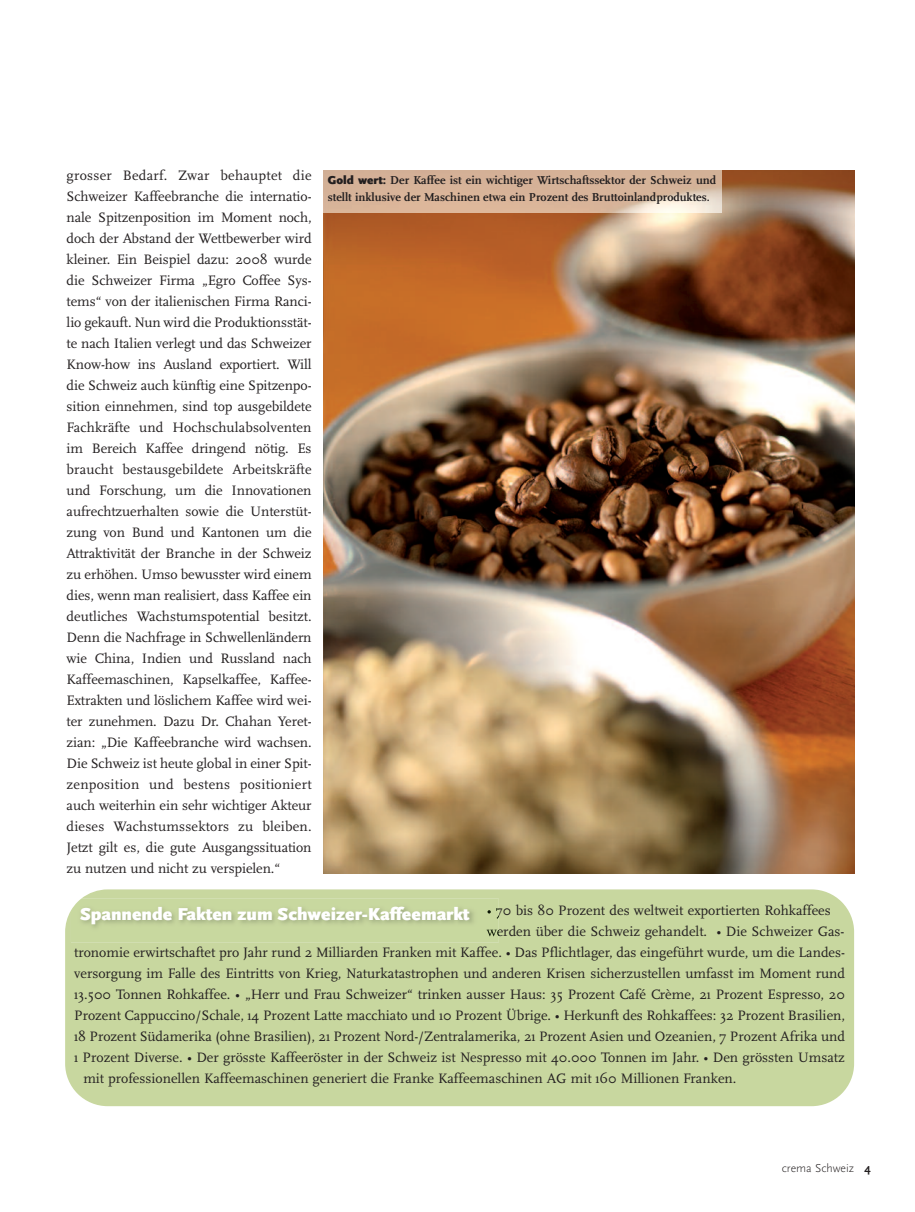
<style>
.page{position:relative;width:915px;height:1212px;background:#fff}
.page>*{position:absolute;margin:0;border:0;box-sizing:border-box;transform-origin:0 0}
.t1{font:900 18px "Scala Sans";color:#fff}
.t2{font:14.25px/21px "Scala";color:#231f20;text-align:justify}
.t3{font:700 12px/16.5px "Scala LF";color:#231f20}
.t4{font:300 12px "Scala Sans";color:#231f20}
.s1{font-family:"Scala Sans";font-weight:900}
.s2{font-weight:700}
</style>
<div class="page">
<img style="left:323px;top:170px;width:530px;height:703px">
<div style="left:65px;top:889px;width:788px;height:217px;background:#c8d79f"></div>
<img style="left:71px;top:899px;width:427px;height:43px">
<svg style="left:487px;top:907px;width:11px;height:12px"></svg>
<svg style="left:486px;top:928px;width:12px;height:8px"></svg>
<img style="left:323px;top:170px;width:398px;height:43px">
<p class="t2" style="left:67px;top:165px;width:246px">grosser Bedarf. Zwar behauptet die Schweizer Kaffeebranche die internatio&shy;nale Spitzenposition im Moment noch, doch der Abstand der Wettbewerber wird kleiner. Ein Beispiel dazu: 2008 wurde die Schweizer Firma „Egro Coffee Sys&shy;tems“ von der italienischen Firma Ranci&shy;lio gekauft. Nun wird die Produktionsstät&shy;te nach Italien verlegt und das Schweizer Know-how ins Ausland exportiert. Will die Schweiz auch künftig eine Spitzenpo&shy;sition einnehmen, sind top ausgebildete Fachkräfte und Hochschulabsolventen im Bereich Kaffee dringend nötig. Es braucht bestausgebildete Arbeitskräfte und Forschung, um die Innovationen aufrechtzuerhalten sowie die Unterstüt&shy;zung von Bund und Kantonen um die Attraktivität der Branche in der Schweiz zu erhöhen. Umso bewusster wird einem dies, wenn man realisiert, dass Kaffee ein deutliches Wachstumspotential besitzt.<br>Denn die Nachfrage in Schwellenländern wie China, Indien und Russland nach Kaffeemaschinen, Kapselkaffee, Kaffee-Extrakten und löslichem Kaffee wird wei&shy;ter zunehmen. Dazu Dr. Chahan Yeret&shy;zian: „Die Kaffeebranche wird wachsen.<br>Die Schweiz ist heute global in einer Spit&shy;zenposition und bestens positioniert auch weiterhin ein sehr wichtiger Akteur dieses Wachstumssektors zu bleiben.<br>Jetzt gilt es, die gute Ausgangssituation zu nutzen und nicht zu verspielen.“</p>
<p class="t3" style="left:327px;top:172px;width:390px"><span class="s1">Gold wert:</span> Der Kaffee ist ein wichtiger Wirtschaftssektor der Schweiz und stellt inklusive der Maschinen etwa ein Prozent des Bruttoinlandproduktes.</p>
<p class="t2" style="left:486px;top:900px;width:345px">• 70 bis 80 Prozent des weltweit exportierten Rohkaffees</p>
<p class="t2" style="left:486px;top:921px;width:359px">werden über die Schweiz gehandelt. • Die Schweizer Gas-</p>
<p class="t2" style="left:74px;top:942px;width:772px">tronomie erwirtschaftet pro Jahr rund 2 Milliarden Franken mit Kaffee. • Das Pflichtlager, das eingeführt wurde, um die Landes-</p>
<p class="t2" style="left:74px;top:963px;width:772px">versorgung im Falle des Eintritts von Krieg, Naturkatastrophen und anderen Krisen sicherzustellen umfasst im Moment rund</p>
<p class="t2" style="left:74px;top:984px;width:772px">13.500 Tonnen Rohkaffee. • „Herr und Frau Schweizer“ trinken ausser Haus: 35 Prozent Café Crème, 21 Prozent Espresso, 20</p>
<p class="t2" style="left:74px;top:1005px;width:772px">Prozent Cappuccino/Schale, 14 Prozent Latte macchiato und 10 Prozent Übrige. • Herkunft des Rohkaffees: 32 Prozent Brasilien,</p>
<p class="t2" style="left:74px;top:1026px;width:772px">18 Prozent Südamerika (ohne Brasilien), 21 Prozent Nord-/Zentralamerika, 21 Prozent Asien und Ozeanien, 7 Prozent Afrika und</p>
<p class="t2" style="left:74px;top:1047px;width:771px">1 Prozent Diverse. • Der grösste Kaffeeröster in der Schweiz ist Nespresso mit 40.000 Tonnen im Jahr. • Den grössten Umsatz</p>
<p class="t2" style="left:83px;top:1068px;width:654px">mit professionellen Kaffeemaschinen generiert die Franke Kaffeemaschinen AG mit 160 Millionen Franken.</p>
<p class="t1" style="left:80px;top:905px;width:391px">Spannende Fakten zum Schweizer-Kaffeemarkt</p>
<p class="t4" style="left:781px;top:1162px;width:90px">crema Schweiz <span class="s2">4</span></p>
</div>
